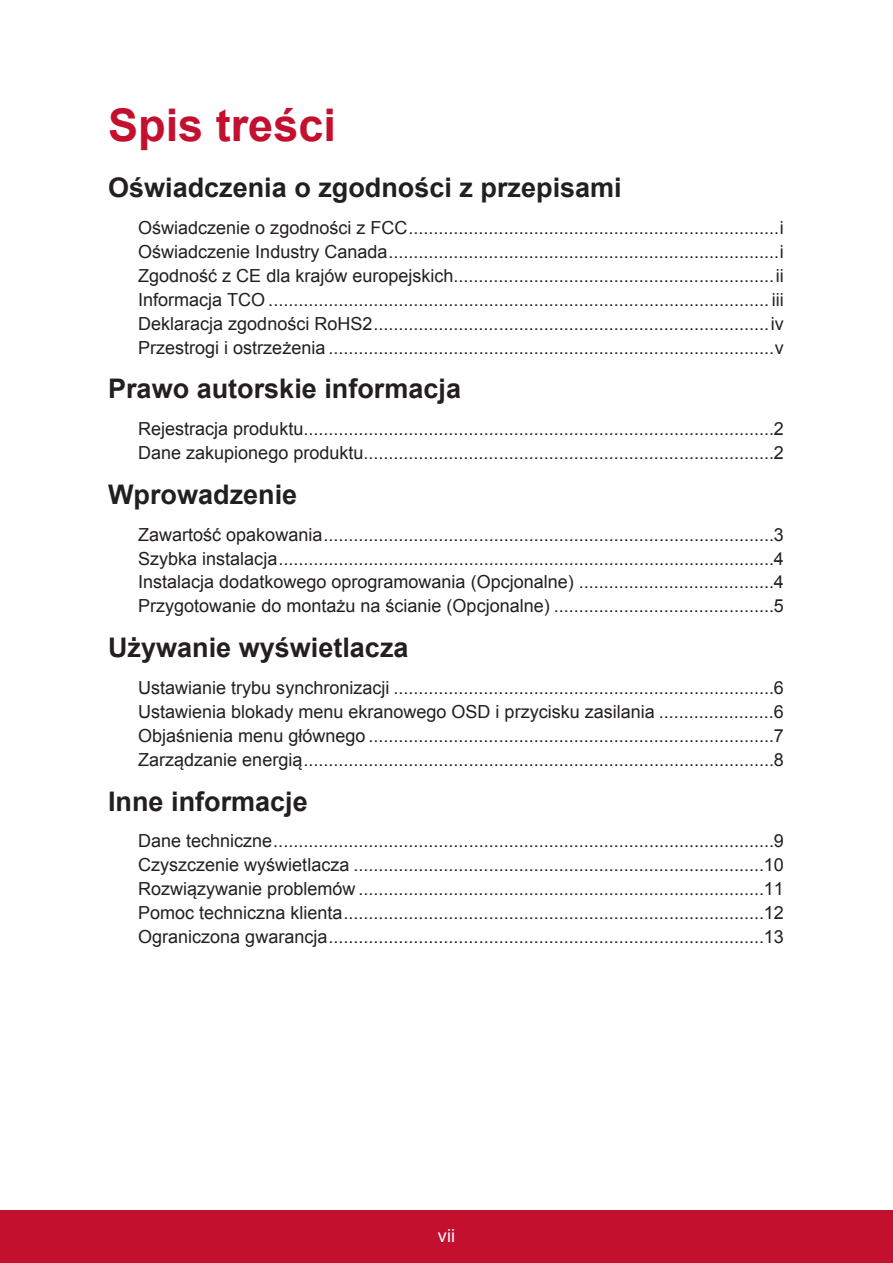
<style>
.page{position:relative;width:893px;height:1263px;background:#fff}
.page>*{position:absolute;margin:0;border:0;box-sizing:border-box;transform-origin:0 0}
.t1{font:700 45px "Arial";color:#c3102f}
.t2{font:700 27px "Arial";color:#231f20}
.t3{font:18px/24px "Arial";color:#231f20;text-align:justify}
.t4{font:18px "Arial";color:#fff}
</style>
<div class="page">
<div style="left:0;top:1210px;width:892px;height:53px;background:#c3102f"></div>
<h1 class="t1" style="left:108px;top:95px;width:229px">Spis treści</h1>
<h2 class="t2" style="left:108px;top:170px;width:515px">Oświadczenia o zgodności z przepisami</h2>
<p class="t3" style="left:138px;top:216px;width:647px">Oświadczenie o zgodności z FCC..........................................................................i Oświadczenie Industry Canada..............................................................................i Zgodność z CE dla krajów europejskich................................................................ii Informacja TCO .................................................................................................... iii Deklaracja zgodności RoHS2...............................................................................iv Przestrogi i ostrzeżenia .........................................................................................v</p>
<h2 class="t2" style="left:108px;top:371px;width:354px">Prawo autorskie informacja</h2>
<p class="t3" style="left:138px;top:417px;width:646px">Rejestracja produktu..............................................................................................2<br>Dane zakupionego produktu..................................................................................2</p>
<h2 class="t2" style="left:108px;top:476px;width:191px">Wprowadzenie</h2>
<p class="t3" style="left:138px;top:522px;width:647px">Zawartość opakowania..........................................................................................3<br>Szybka instalacja...................................................................................................4<br>Instalacja dodatkowego oprogramowania (Opcjonalne) .......................................4<br>Przygotowanie do montażu na ścianie (Opcjonalne) ............................................5</p>
<h2 class="t2" style="left:108px;top:629px;width:302px">Używanie wyświetlacza</h2>
<p class="t3" style="left:138px;top:676px;width:647px">Ustawianie trybu synchronizacji ............................................................................6<br>Ustawienia blokady menu ekranowego OSD i przycisku zasilania .......................6<br>Objaśnienia menu głównego .................................................................................7<br>Zarządzanie energią..............................................................................................8</p>
<h2 class="t2" style="left:108px;top:783px;width:201px">Inne informacje</h2>
<p class="t3" style="left:138px;top:829px;width:647px">Dane techniczne....................................................................................................9<br>Czyszczenie wyświetlacza ..................................................................................10<br>Rozwiązywanie problemów .................................................................................11<br>Pomoc techniczna klienta....................................................................................12<br>Ograniczona gwarancja.......................................................................................13</p>
<p class="t4" style="left:438px;top:1223px;width:18px">vii</p>
</div>
